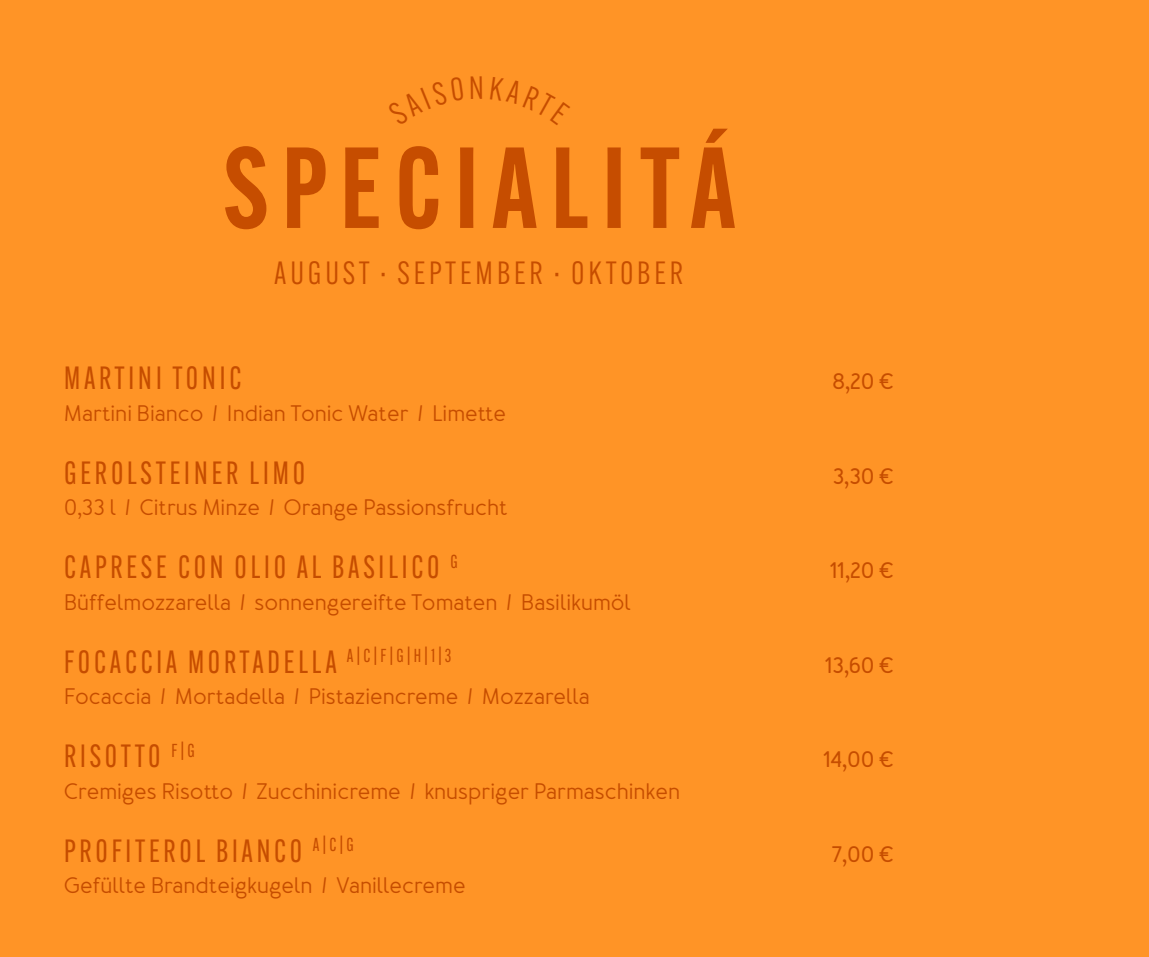
<style>
.page{position:relative;width:1149px;height:957px;background:#fff}
.page>*{position:absolute;margin:0;border:0;box-sizing:border-box;transform-origin:0 0}
.t1{font:600 112.5px "Alternate Gothic Cond ATF";letter-spacing:.12em;color:#c64d00}
.t2{font:31.5px "Alternate Gothic Cond ATF";letter-spacing:.12em;color:#c64d00}
.t3{font:31.5px "Alternate Gothic ATF";letter-spacing:.12em;color:#c64d00}
.t4{font:500 22.5px "Merlo Round";color:#c64d00}
.t5{font:700 22.5px "Merlo Round";color:#c64d00}
</style>
<div class="page">
<div style="left:0;top:0;width:1148px;height:957px;background:#ff9426"></div>
<h1 class="t1" style="left:223px;top:117px;width:513px">SPECIALITÁ</h1>
<h2 class="t3" style="left:274px;top:254px;width:410px">AUGUST · SEPTEMBER · OKTOBER</h2>
<h2 class="t2" style="left:64px;top:359px;width:178px">MARTINI TONIC</h2>
<p class="t5" style="left:832px;top:367px;width:63px">8,20 €</p>
<p class="t4" style="left:64px;top:399px;width:444px">Martini Bianco / Indian Tonic Water / Limette</p>
<h2 class="t2" style="left:64px;top:453px;width:242px">GEROLSTEINER LIMO</h2>
<p class="t5" style="left:832px;top:462px;width:62px">3,30 €</p>
<p class="t4" style="left:64px;top:494px;width:445px">0,33 l / Citrus Minze / Orange Passionsfrucht</p>
<h2 class="t2" style="left:64px;top:548px;width:395px">CAPRESE CON OLIO AL BASILICO <sup>G</sup></h2>
<p class="t5" style="left:829px;top:556px;width:65px">11,20 €</p>
<p class="t4" style="left:64px;top:588px;width:568px">Büffelmozzarella / sonnengereifte Tomaten / Basilikumöl</p>
<h2 class="t2" style="left:64px;top:642px;width:388px">FOCACCIA MORTADELLA <sup>A|C|F|G|H|1|3</sup></h2>
<p class="t5" style="left:824px;top:651px;width:70px">13,60 €</p>
<p class="t4" style="left:64px;top:683px;width:527px">Focaccia / Mortadella / Pistaziencreme / Mozzarella</p>
<h2 class="t2" style="left:64px;top:737px;width:132px">RISOTTO <sup>F|G</sup></h2>
<p class="t5" style="left:823px;top:745px;width:72px">14,00 €</p>
<p class="t4" style="left:64px;top:777px;width:617px">Cremiges Risotto / Zucchinicreme / knuspriger Parmaschinken</p>
<h2 class="t2" style="left:64px;top:831px;width:291px">PROFITEROL BIANCO <sup>A|C|G</sup></h2>
<p class="t5" style="left:832px;top:840px;width:63px">7,00 €</p>
<p class="t4" style="left:64px;top:872px;width:403px">Gefüllte Brandteigkugeln / Vanillecreme</p>
</div>
